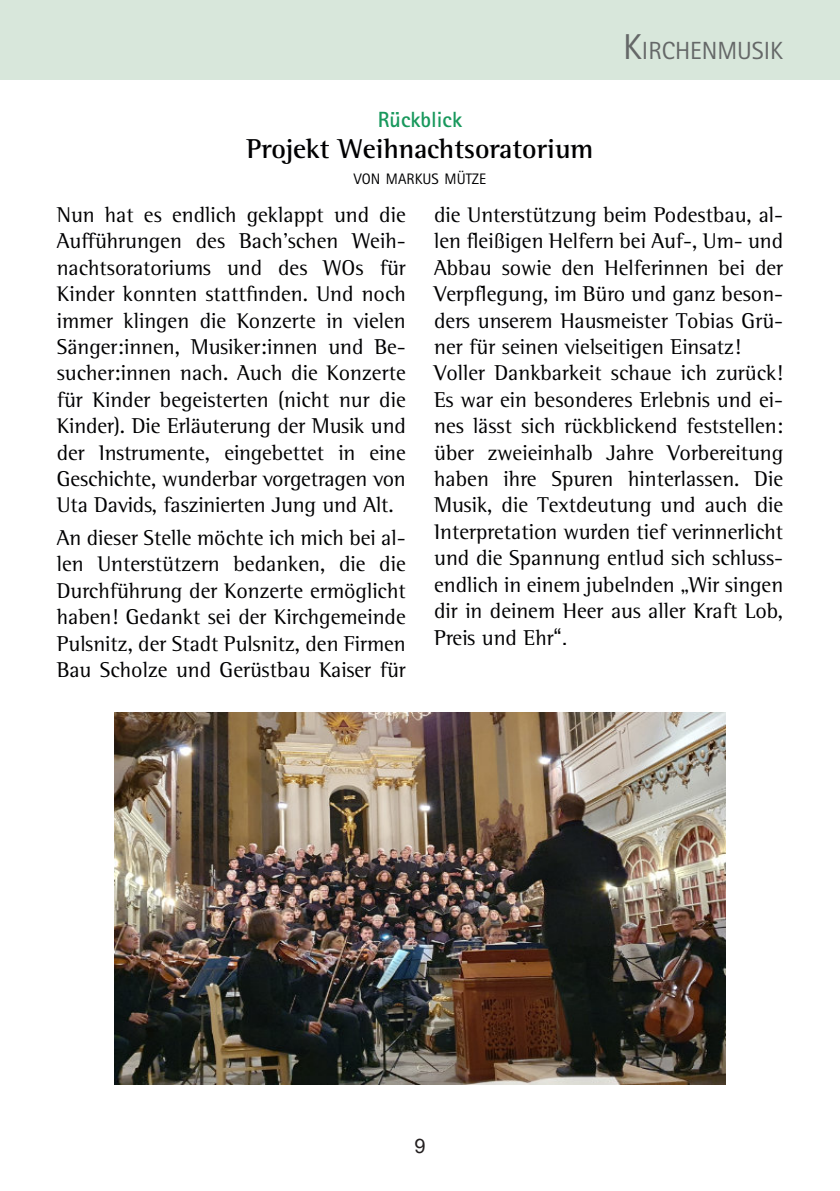
<style>
.page{position:relative;width:840px;height:1191px;background:#fff}
.page>*{position:absolute;margin:0;border:0;box-sizing:border-box;transform-origin:0 0}
.t1{font:700 28px "Rotis Semi Serif Pro";color:#000002}
.t2{font:24.8px "Rotis Sans Serif Pro";color:#656868}
.t3{font:22px/26.4px "Rotis Semi Serif Pro";color:#000002;text-align:justify}
.t4{font:700 22px "Rotis Sans Serif Pro";color:#18985c}
.t5{font:20px "Arial";color:#231f20}
.t6{font:15.2px "Rotis Sans Serif Pro";color:#000002}
.s1{font-size:36px}
.s2{font-family:"Arial";font-size:23px}
</style>
<div class="page">
<div style="left:0;top:0;width:839px;height:79px;background:#d8e7db"></div>
<img style="left:115px;top:712px;width:609px;height:372px">
<p class="t4" style="left:377px;top:111px;width:86px">Rückblick</p>
<p class="t1" style="left:246px;top:138px;width:348px">Projekt Weihnachtsoratorium</p>
<p class="t6" style="left:353px;top:173px;width:134px">VON MARKUS MÜTZE</p>
<p class="t2" style="left:622px;top:42px;width:161px"><span class="s1">K</span>IRCHENMUSIK</p>
<p class="t3" style="left:57px;top:204px;width:350px">Nun hat es endlich geklappt und die Aufführungen des Bach’schen Weih&shy;nachtsoratoriums und des WOs für Kinder konnten stattfinden. Und noch immer klingen die Konzerte in vielen Sänger:innen, Musiker:innen und Be&shy;sucher:innen nach. Auch die Konzerte für Kinder begeisterten (nicht nur die Kinder). Die Erläuterung der Musik und der Instrumente, eingebettet in eine Geschichte, wunderbar vorgetragen von Uta Davids, faszinierten Jung und Alt.</p>
<p class="t3" style="left:57px;top:527px;width:350px">An dieser Stelle möchte ich mich bei al&shy;len Unterstützern bedanken, die die Durchführung der Konzerte ermöglicht haben! Gedankt sei der Kirchgemeinde Pulsnitz, der Stadt Pulsnitz, den Firmen Bau Scholze und Gerüstbau Kaiser für</p>
<p class="t3" style="left:434px;top:204px;width:350px;text-align:left">die Unterstützung beim Podestbau, al&shy;len fleißigen Helfern bei Auf-, Um- und Abbau sowie den Helferinnen bei der Verpflegung, im Büro und ganz beson&shy;ders unserem Hausmeister Tobias Grü&shy;ner für seinen vielseitigen Einsatz!<br>Voller Dankbarkeit schaue ich zurück!<br>Es war ein besonderes Erlebnis und ei&shy;nes lässt sich rückblickend feststellen: über zweieinhalb Jahre Vorbereitung haben ihre Spuren hinterlassen. Die Musik, die Textdeutung und auch die Interpretation wurden tief verinnerlicht und die Spannung entlud sich schluss&shy;endlich in einem jubelnden „Wir singen dir in deinem Heer aus aller Kraft Lob, Preis und Ehr<span class="s2">“.</span></p>
<p class="t5" style="left:414px;top:1138px;width:13px">9</p>
</div>
